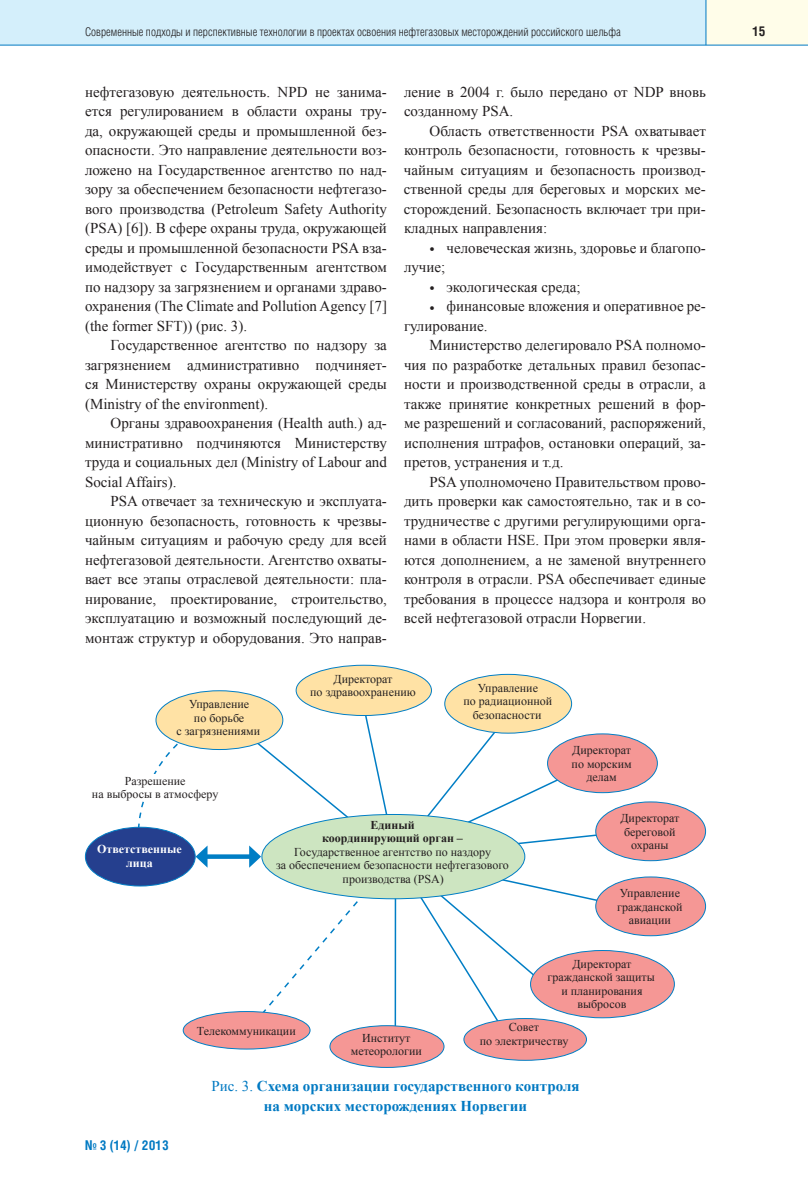
<style>
.page{position:relative;width:808px;height:1178px;background:#fff}
.page>*{position:absolute;margin:0;border:0;box-sizing:border-box;transform-origin:0 0}
.t1{font:15px/19.5px "Times New Roman";color:#231f20;text-align:justify}
.t2{font:700 15px/19.5px "Times New Roman";color:#0079c2;text-align:center}
.t3{font:700 13.5px "Helios Cond";color:#0079c2}
.t4{font:700 13.5px "Helios Cond";color:#231f20}
.t5{font:12px/13.5px "Times New Roman";color:#231f20;text-align:center}
.t6{font:300 12px "Helios Cond";color:#231f20}
.t7{font:700 12px/13.5px "Times New Roman";color:#231f20;text-align:center}
.t8{font:700 12px/13.5px "Times New Roman";color:#fff;text-align:center}
.s1{font-weight:400}
</style>
<div class="page">
<div style="left:0;top:0;width:706px;height:45px;background:#d4effb"></div>
<div style="left:706px;top:0;width:102px;height:45px;background:#fffde9"></div>
<hr style="left:0;top:45px;width:808px;height:1px;background:#0079c2">
<hr style="left:705px;top:0;width:1px;height:45px;background:#0079c2">
<svg style="left:137px;top:737px;width:48px;height:102px"></svg>
<div style="left:156px;top:691px;width:127px;height:59px;background:#ffe2a5;border-radius:50%"></div>
<div style="left:85px;top:827px;width:110px;height:59px;background:#253f8e;border-radius:50%"></div>
<div style="left:85px;top:827px;width:111px;height:59px;border:1px solid #007ec5;border-radius:50%"></div>
<div style="left:445px;top:674px;width:126px;height:59px;background:#ffe2a5;border-radius:50%"></div>
<div style="left:296px;top:665px;width:135px;height:50px;background:#ffe2a5;border-radius:50%"></div>
<div style="left:547px;top:734px;width:110px;height:59px;background:#f59795;border-radius:50%"></div>
<div style="left:596px;top:802px;width:109px;height:59px;background:#f59795;border-radius:50%"></div>
<div style="left:595px;top:802px;width:111px;height:59px;border:1px solid #007ec5;border-radius:50%"></div>
<div style="left:530px;top:950px;width:144px;height:68px;background:#f59795;border-radius:50%"></div>
<div style="left:596px;top:877px;width:109px;height:59px;background:#f59795;border-radius:50%"></div>
<div style="left:595px;top:877px;width:111px;height:59px;border:1px solid #007ec5;border-radius:50%"></div>
<div style="left:464px;top:1019px;width:122px;height:41px;background:#f59795;border-radius:50%"></div>
<div style="left:330px;top:1026px;width:114px;height:41px;background:#f59795;border-radius:50%"></div>
<div style="left:183px;top:1012px;width:127px;height:37px;background:#f59795;border-radius:50%"></div>
<div style="left:183px;top:1011px;width:127px;height:38px;border:1px solid #007ec5;border-radius:50%"></div>
<div style="left:85px;top:775px;width:140px;height:25px;background:#fff"></div>
<div style="left:203px;top:854px;width:50px;height:5px;background:#007ec5"></div>
<svg style="left:196px;top:846px;width:11px;height:21px"></svg>
<svg style="left:249px;top:705px;width:361px;height:322px"></svg>
<p class="t6" style="left:85px;top:28px;width:537px">Современные подходы и перспективные технологии в проектах освоения нефтегазовых месторождений российского шельфа</p>
<p class="t4" style="left:752px;top:27px;width:15px">15</p>
<p class="t1" style="left:85px;top:82px;width:303px">нефтегазовую деятельность. NPD не занима&shy;ется регулированием в области охраны тру&shy;да, окружающей среды и промышленной без&shy;опасности. Это направление деятельности воз&shy;ложено на Государственное агентство по над&shy;зору за обеспечением безопасности нефтегазо&shy;вого производства (Petroleum Safety Authority (PSA) [6]). В сфере охраны труда, окружающей среды и промышленной безопасности PSA вза&shy;имодействует с Государственным агентством по надзору за загрязнением и органами здраво&shy;охранения (The Climate and Pollution Agency [7] (the former SFT)) (рис. 3).</p>
<p class="t1" style="left:85px;top:335px;width:303px;text-indent:26px">Государственное агентство по надзору за загрязнением административно подчиняет&shy;ся Министерству охраны окружающей среды (Ministry of the environment).</p>
<p class="t1" style="left:85px;top:413px;width:303px;text-indent:26px">Органы здравоохранения (Health auth.) ад&shy;министративно подчиняются Министерству труда и социальных дел (Ministry of Labour and Social Affairs).</p>
<p class="t1" style="left:85px;top:491px;width:303px;text-indent:26px">PSA отвечает за техническую и эксплуата&shy;ционную безопасность, готовность к чрезвы&shy;чайным ситуациям и рабочую среду для всей нефтегазовой деятельности. Агентство охваты&shy;вает все этапы отраслевой деятельности: пла&shy;нирование, проектирование, строительство, эксплуатацию и возможный последующий де&shy;монтаж структур и оборудования. Это направ-</p>
<p class="t1" style="left:404px;top:82px;width:303px">ление в 2004 г. было передано от NDP вновь созданному PSA.</p>
<p class="t1" style="left:404px;top:121px;width:303px;text-indent:26px">Область ответственности PSA охватывает контроль безопасности, готовность к чрезвы&shy;чайным ситуациям и безопасность производ&shy;ственной среды для береговых и морских ме&shy;сторождений. Безопасность включает три при&shy;кладных направления:</p>
<p class="t1" style="left:404px;top:238px;width:303px;text-indent:26px">• человеческая жизнь, здоровье и благопо&shy;лучие;</p>
<p class="t1" style="left:429px;top:277px;width:153px">• экологическая среда;</p>
<p class="t1" style="left:404px;top:296px;width:303px;text-indent:26px">• финансовые вложения и оперативное ре&shy;гулирование.</p>
<p class="t1" style="left:404px;top:335px;width:303px;text-indent:26px">Министерство делегировало PSA полномо&shy;чия по разработке детальных правил безопас&shy;ности и производственной среды в отрасли, а также принятие конкретных решений в фор&shy;ме разрешений и согласований, распоряжений, исполнения штрафов, остановки операций, за&shy;претов, устранения и т.д.</p>
<p class="t1" style="left:404px;top:472px;width:303px;text-indent:26px">PSA уполномочено Правительством прово&shy;дить проверки как самостоятельно, так и в со&shy;трудничестве с другими регулирующими орга&shy;нами в области HSE. При этом проверки явля&shy;ются дополнением, а не заменой внутреннего контроля в отрасли. PSA обеспечивает единые требования в процессе надзора и контроля во всей нефтегазовой отрасли Норвегии.</p>
<p class="t5" style="left:176px;top:697px;width:85px">Управление<br>по борьбе<br>с загрязнениями</p>
<p class="t5" style="left:92px;top:774px;width:128px">Разрешение<br>на выбросы в атмосферу</p>
<p class="t8" style="left:97px;top:843px;width:86px">Ответственные лица</p>
<p class="t5" style="left:310px;top:672px;width:107px">Директорат<br>по здравоохранению</p>
<p class="t5" style="left:463px;top:681px;width:90px">Управление<br>по радиационной безопасности</p>
<p class="t7" style="left:322px;top:818px;width:142px">Единый координирующий орган –</p>
<p class="t5" style="left:276px;top:845px;width:234px">Государственное агентство по наздору<br>за обеспечением безопасности нефтегазового производства (PSA)</p>
<p class="t5" style="left:571px;top:744px;width:62px">Директорат по морским делам</p>
<p class="t5" style="left:620px;top:812px;width:60px">Директорат береговой охраны</p>
<p class="t5" style="left:617px;top:887px;width:67px">Управление гражданской авиации</p>
<p class="t5" style="left:547px;top:957px;width:109px">Директорат гражданской защиты и планирования выбросов</p>
<p class="t5" style="left:197px;top:1024px;width:100px">Телекоммуникации</p>
<p class="t5" style="left:509px;top:1021px;width:32px">Совет</p>
<p class="t5" style="left:362px;top:1031px;width:50px">Институт</p>
<p class="t5" style="left:480px;top:1034px;width:90px">по электричеству</p>
<p class="t5" style="left:351px;top:1044px;width:73px">метеорологии</p>
<p class="t3" style="left:85px;top:1141px;width:85px">№ 3 (14) / 2013</p>
<p class="t2" style="left:211px;top:1076px;width:370px"><span class="s1">Рис. 3.</span> Схема организации государственного контроля на морских месторождениях Норвегии</p>
</div>
